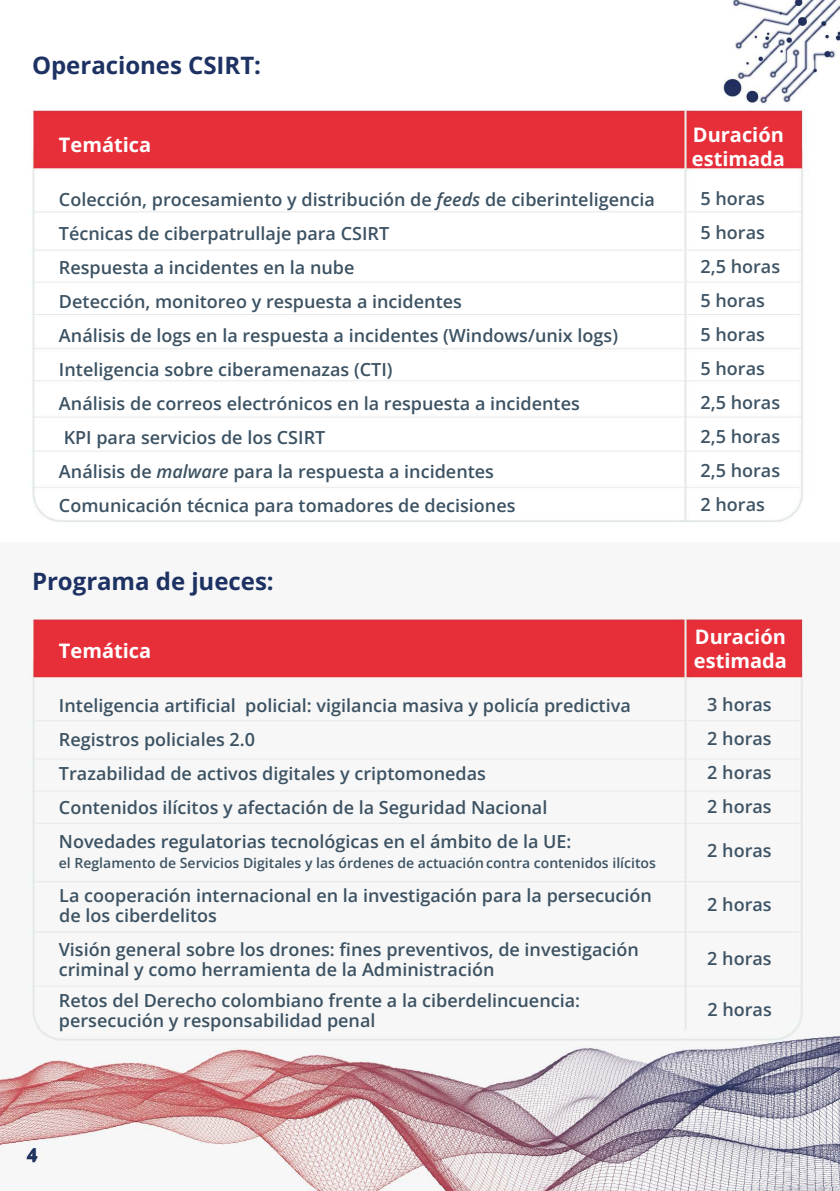
<style>
.page{position:relative;width:840px;height:1191px;background:#fff}
.page>*{position:absolute;margin:0;border:0;box-sizing:border-box;transform-origin:0 0}
.t1{font:700 24px "Open Sans";color:#1d3263}
.t2{font:700 20px/24px "Open Sans";color:#fff}
.t3{font:600 18px/20px "Open Sans";color:#3c5262}
.t4{font:600 18px "Open Sans";color:#3e5364}
.t5{font:700 18px "Open Sans";color:#1d3361}
.t6{font:600 14px "Open Sans";color:#3c5262}
.s1{font-style:italic}
</style>
<div class="page">
<img style="left:0;top:0;width:839px;height:1191px">
<p class="t1" style="left:32px;top:49px;width:230px">Operaciones CSIRT:</p>
<p class="t2" style="left:59px;top:132px;width:94px">Temática</p>
<p class="t2" style="left:691px;top:122px;width:94px">Duración estimada</p>
<p class="t3" style="left:59px;top:189px;width:597px">Colección, procesamiento y distribución de <span class="s1">feeds</span> de ciberinteligencia</p>
<p class="t4" style="left:700px;top:186px;width:66px">5 horas</p>
<p class="t3" style="left:59px;top:223px;width:331px">Técnicas de ciberpatrullaje para CSIRT</p>
<p class="t4" style="left:700px;top:220px;width:66px">5 horas</p>
<p class="t3" style="left:59px;top:257px;width:297px">Respuesta a incidentes en la nube</p>
<p class="t4" style="left:700px;top:254px;width:81px">2,5 horas</p>
<p class="t3" style="left:59px;top:291px;width:404px">Detección, monitoreo y respuesta a incidentes</p>
<p class="t4" style="left:700px;top:288px;width:66px">5 horas</p>
<p class="t3" style="left:59px;top:325px;width:560px">Análisis de logs en la respuesta a incidentes (Windows/unix logs)</p>
<p class="t4" style="left:700px;top:322px;width:66px">5 horas</p>
<p class="t3" style="left:59px;top:359px;width:335px">Inteligencia sobre ciberamenazas (CTI)</p>
<p class="t4" style="left:700px;top:356px;width:66px">5 horas</p>
<p class="t3" style="left:59px;top:393px;width:522px">Análisis de correos electrónicos en la respuesta a incidentes</p>
<p class="t4" style="left:700px;top:390px;width:81px">2,5 horas</p>
<p class="t3" style="left:64px;top:427px;width:263px">KPI para servicios de los CSIRT</p>
<p class="t4" style="left:700px;top:424px;width:81px">2,5 horas</p>
<p class="t3" style="left:59px;top:461px;width:436px">Análisis de <span class="s1">malware</span> para la respuesta a incidentes</p>
<p class="t4" style="left:700px;top:458px;width:81px">2,5 horas</p>
<p class="t3" style="left:59px;top:495px;width:458px">Comunicación técnica para tomadores de decisiones</p>
<p class="t4" style="left:700px;top:492px;width:66px">2 horas</p>
<p class="t1" style="left:32px;top:564px;width:243px">Programa de jueces:</p>
<p class="t2" style="left:59px;top:638px;width:94px">Temática</p>
<p class="t2" style="left:693px;top:624px;width:94px">Duración estimada</p>
<p class="t3" style="left:59px;top:695px;width:573px">Inteligencia artificial policial: vigilancia masiva y policía predictiva</p>
<p class="t4" style="left:706px;top:692px;width:66px">3 horas</p>
<p class="t3" style="left:59px;top:729px;width:197px">Registros policiales 2.0</p>
<p class="t4" style="left:706px;top:726px;width:66px">2 horas</p>
<p class="t3" style="left:59px;top:763px;width:428px">Trazabilidad de activos digitales y criptomonedas</p>
<p class="t4" style="left:706px;top:760px;width:66px">2 horas</p>
<p class="t3" style="left:59px;top:797px;width:489px">Contenidos ilícitos y afectación de la Seguridad Nacional</p>
<p class="t4" style="left:706px;top:794px;width:66px">2 horas</p>
<p class="t3" style="left:59px;top:831px;width:514px">Novedades regulatorias tecnológicas en el ámbito de la UE:</p>
<p class="t6" style="left:59px;top:853px;width:598px">el Reglamento de Servicios Digitales y las órdenes de actuación contra contenidos ilícitos</p>
<p class="t4" style="left:706px;top:838px;width:66px">2 horas</p>
<p class="t3" style="left:59px;top:885px;width:594px">La cooperación internacional en la investigación para la persecución de los ciberdelitos</p>
<p class="t4" style="left:706px;top:891px;width:66px">2 horas</p>
<p class="t3" style="left:59px;top:939px;width:581px">Visión general sobre los drones: fines preventivos, de investigación criminal y como herramienta de la Administración</p>
<p class="t4" style="left:706px;top:946px;width:66px">2 horas</p>
<p class="t3" style="left:59px;top:990px;width:522px">Retos del Derecho colombiano frente a la ciberdelincuencia: persecución y responsabilidad penal</p>
<p class="t4" style="left:707px;top:997px;width:66px">2 horas</p>
<p class="t5" style="left:27px;top:1142px;width:12px">4</p>
</div>
